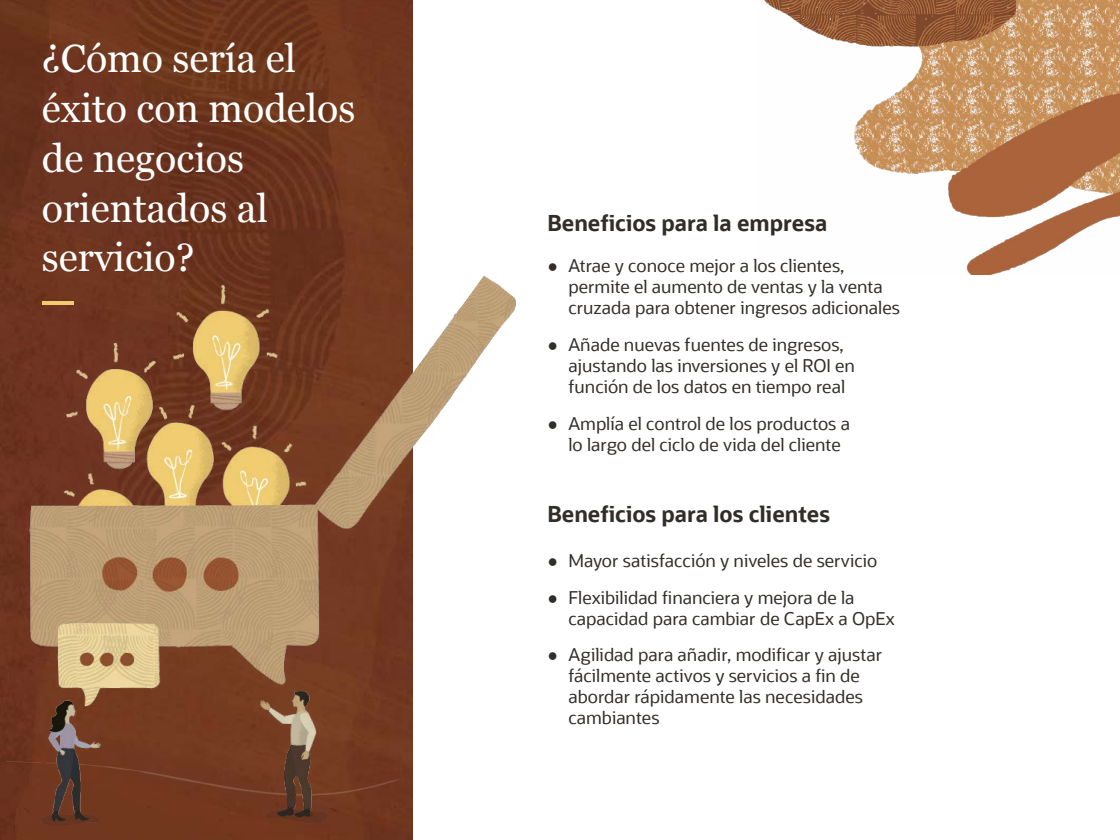
<style>
.page{position:relative;width:1120px;height:840px;background:#fff}
.page>*{position:absolute;margin:0;border:0;box-sizing:border-box;transform-origin:0 0}
.Subhead_1{font:39.38px/49.9px "Georgia";color:#fff}
.t1{font:700 21.88px "Oracle Sans";color:#312d2a}
.t2{font:17.5px/21px "Oracle Sans";color:#312d2a}
.s1{font-family:"Georgia"}
</style>
<div class="page">
<img style="left:0;top:0;width:413px;height:840px">
<img style="left:764px;top:0;width:356px;height:275px">
<img style="left:6px;top:275px;width:510px;height:550px">
<p class="Subhead_1" style="left:42px;top:32px;width:315px">¿Cómo sería el éxito con modelos de negocios orientados al servicio?</p>
<p class="t1" style="left:547px;top:209px;width:282px">Beneficios para la empresa</p>
<p class="t2" style="left:568px;top:255px;width:333px;text-indent:-21px"><span class="s1">●</span> Atrae y conoce mejor a los clientes, permite el aumento de ventas y la venta cruzada para obtener ingresos adicionales</p>
<p class="t2" style="left:568px;top:334px;width:288px;text-indent:-21px"><span class="s1">●</span> Añade nuevas fuentes de ingresos, ajustando las inversiones y el ROI en función de los datos en tiempo real</p>
<p class="t2" style="left:568px;top:413px;width:283px;text-indent:-21px"><span class="s1">●</span> Amplía el control de los productos a lo largo del ciclo de vida del cliente</p>
<p class="t1" style="left:547px;top:501px;width:284px">Beneficios para los clientes</p>
<p class="t2" style="left:547px;top:550px;width:331px"><span class="s1">●</span> Mayor satisfacción y niveles de servicio</p>
<p class="t2" style="left:568px;top:587px;width:328px;text-indent:-21px"><span class="s1">●</span> Flexibilidad financiera y mejora de la capacidad para cambiar de CapEx a OpEx</p>
<p class="t2" style="left:568px;top:645px;width:315px;text-indent:-21px"><span class="s1">●</span> Agilidad para añadir, modificar y ajustar fácilmente activos y servicios a fin de abordar rápidamente las necesidades cambiantes</p>
</div>
